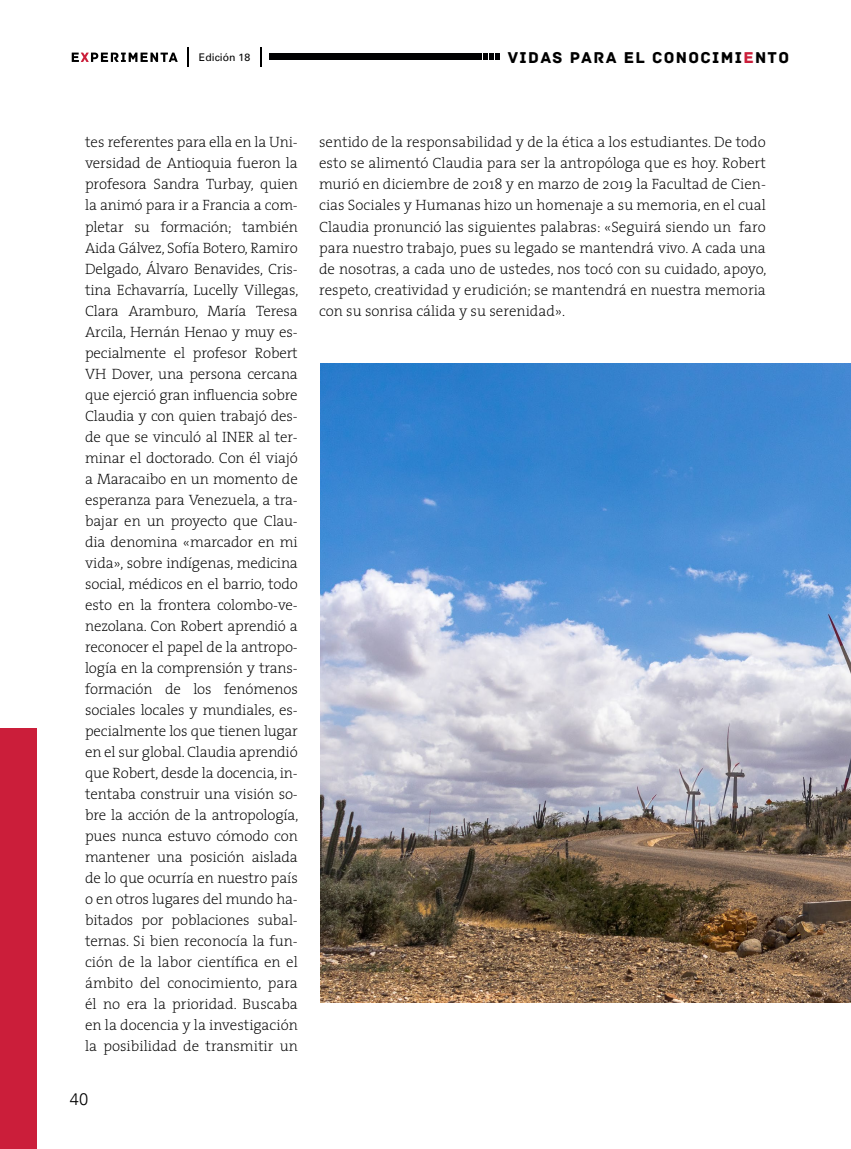
<style>
.page{position:relative;width:851px;height:1149px;background:#fff}
.page>*{position:absolute;margin:0;border:0;box-sizing:border-box;transform-origin:0 0}
.t1{font:16.5px "Archive";letter-spacing:.08em;color:#000}
.t2{font:300 16.5px "Univers";color:#000}
.t3{font:200 15px/21px "The Serif";color:#000;text-align:justify}
.t4{font:10.5px "Univers LT Std";color:#000}
.s1{color:#cb1e3a}
</style>
<div class="page">
<svg style="left:187px;top:48px;width:2px;height:19px"></svg>
<svg style="left:260px;top:48px;width:1px;height:19px"></svg>
<svg style="left:72px;top:53px;width:106px;height:9px"></svg>
<svg style="left:483px;top:53px;width:16px;height:7px"></svg>
<div style="left:269px;top:53px;width:212px;height:7px;background:#020203"></div>
<div style="left:0;top:728px;width:36px;height:420px;background:#cb1e3a"></div>
<img style="left:320px;top:364px;width:530px;height:637px">
<p class="t4" style="left:199px;top:51px;width:53px">Edición 18</p>
<p class="t1" style="left:507px;top:48px;width:283px">VIDAS PARA EL CONOCIMI<span class="s1">E</span>NTO</p>
<p class="t3" style="left:85px;top:131px;width:215px">tes referentes para ella en la Uni&shy;versidad de Antioquia fueron la profesora Sandra Turbay, quien la animó para ir a Francia a com&shy;pletar su formación; también Aida Gálvez, Sofía Botero, Ramiro Delgado, Álvaro Benavides, Cris&shy;tina Echavarría, Lucelly Villegas, Clara Aramburo, María Teresa Arcila, Hernán Henao y muy es&shy;pecialmente el profesor Robert VH Dover, una persona cercana que ejerció gran influencia sobre Claudia y con quien trabajó des&shy;de que se vinculó al INER al ter&shy;minar el doctorado. Con él viajó a Maracaibo en un momento de esperanza para Venezuela, a tra&shy;bajar en un proyecto que Clau&shy;dia denomina «marcador en mi vida», sobre indígenas, medicina social, médicos en el barrio, todo esto en la frontera colombo-ve&shy;nezolana. Con Robert aprendió a reconocer el papel de la antropo&shy;logía en la comprensión y trans&shy;formación de los fenómenos sociales locales y mundiales, es&shy;pecialmente los que tienen lugar en el sur global. Claudia aprendió que Robert, desde la docencia, in&shy;tentaba construir una visión so&shy;bre la acción de la antropología, pues nunca estuvo cómodo con mantener una posición aislada de lo que ocurría en nuestro país o en otros lugares del mundo ha&shy;bitados por poblaciones subal&shy;ternas. Si bien reconocía la fun&shy;ción de la labor científica en el ámbito del conocimiento, para él no era la prioridad. Buscaba en la docencia y la investigación la posibilidad de transmitir un</p>
<p class="t3" style="left:319px;top:131px;width:449px">sentido de la responsabilidad y de la ética a los estudiantes. De todo esto se alimentó Claudia para ser la antropóloga que es hoy. Robert murió en diciembre de 2018 y en marzo de 2019 la Facultad de Cien&shy;cias Sociales y Humanas hizo un homenaje a su memoria, en el cual Claudia pronunció las siguientes palabras: «Seguirá siendo un faro para nuestro trabajo, pues su legado se mantendrá vivo. A cada una de nosotras, a cada uno de ustedes, nos tocó con su cuidado, apoyo, respeto, creatividad y erudición; se mantendrá en nuestra memoria con su sonrisa cálida y su serenidad».</p>
<p class="t2" style="left:70px;top:1088px;width:20px">40</p>
</div>
